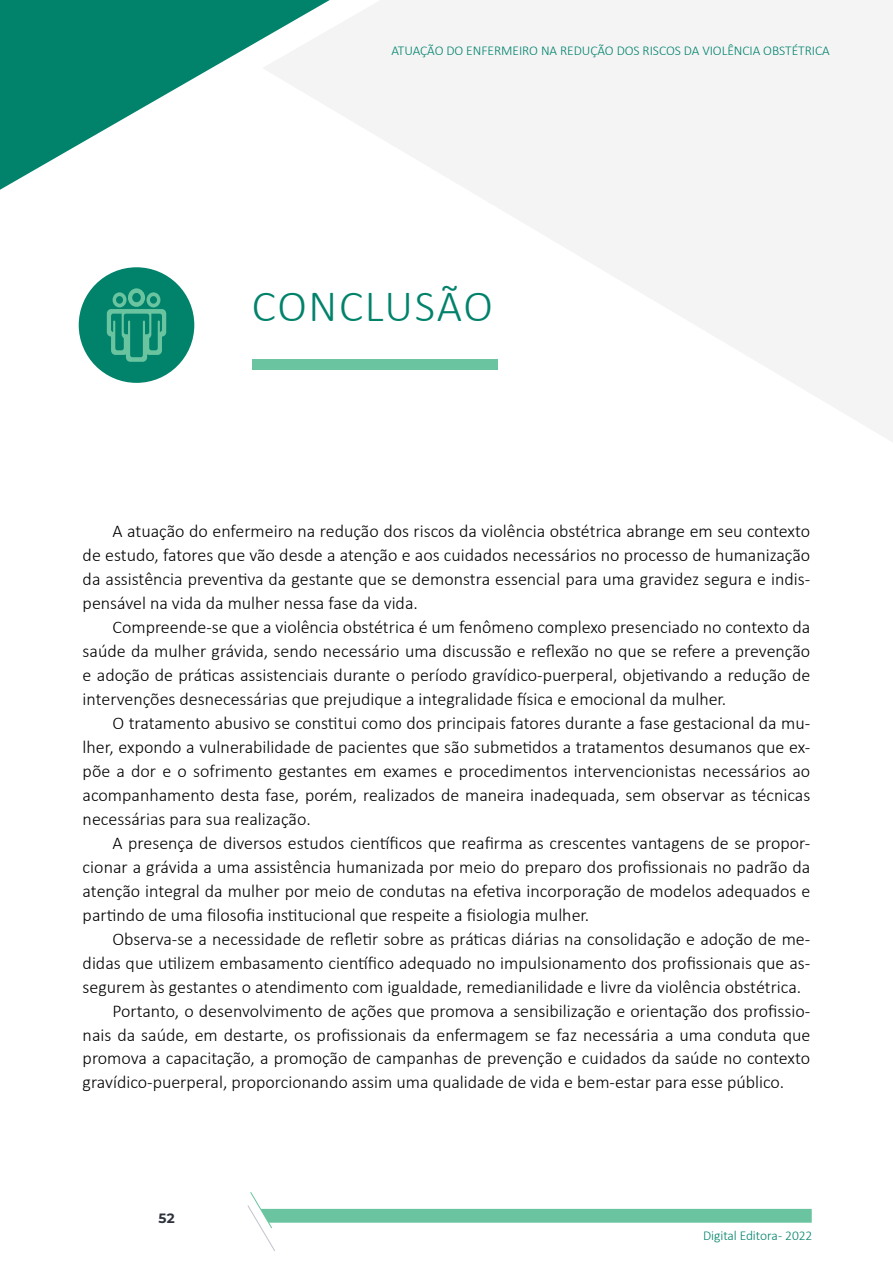
<style>
.page{position:relative;width:893px;height:1263px;background:#fff}
.page>*{position:absolute;margin:0;border:0;box-sizing:border-box;transform-origin:0 0}
.t1{font:300 45px "Calibri";letter-spacing:.035em;color:#00826b}
.t2{font:300 18px/24px "Calibri";color:#000;text-align:justify}
.t3{font:300 13.5px "Calibri";letter-spacing:-.005em;color:#00826b}
.t4{font:700 13.5px "Montserrat";color:#2e333c}
</style>
<div class="page">
<div style="left:79px;top:267px;width:115px;height:116px;background:#00826b;border-radius:50%"></div>
<svg style="left:107px;top:288px;width:59px;height:74px"></svg>
<svg style="left:330px;top:0;width:563px;height:442px;fill:#f4f4f5"></svg>
<svg style="left:0;top:0;width:330px;height:190px;fill:#00826b"></svg>
<div style="left:252px;top:359px;width:245px;height:11px;background:#6ac4a0"></div>
<svg style="left:247px;top:1192px;width:565px;height:59px"></svg>
<p class="t3" style="left:391px;top:42px;width:440px">ATUAÇÃO DO ENFERMEIRO NA REDUÇÃO DOS RISCOS DA VIOLÊNCIA OBSTÉTRICA</p>
<h1 class="t1" style="left:252px;top:279px;width:242px">CONCLUSÃO</h1>
<p class="t2" style="left:83px;top:518px;width:729px;text-indent:30px">A atuação do enfermeiro na redução dos riscos da violência obstétrica abrange em seu contexto de estudo, fatores que vão desde a atenção e aos cuidados necessários no processo de humanização da assistência preventiva da gestante que se demonstra essencial para uma gravidez segura e indis&shy;pensável na vida da mulher nessa fase da vida.</p>
<p class="t2" style="left:83px;top:614px;width:729px;text-indent:30px">Compreende-se que a violência obstétrica é um fenômeno complexo presenciado no contexto da saúde da mulher grávida, sendo necessário uma discussão e reflexão no que se refere a prevenção e adoção de práticas assistenciais durante o período gravídico-puerperal, objetivando a redução de intervenções desnecessárias que prejudique a integralidade física e emocional da mulher.</p>
<p class="t2" style="left:83px;top:710px;width:729px;text-indent:30px">O tratamento abusivo se constitui como dos principais fatores durante a fase gestacional da mu&shy;lher, expondo a vulnerabilidade de pacientes que são submetidos a tratamentos desumanos que ex&shy;põe a dor e o sofrimento gestantes em exames e procedimentos intervencionistas necessários ao acompanhamento desta fase, porém, realizados de maneira inadequada, sem observar as técnicas necessárias para sua realização.</p>
<p class="t2" style="left:83px;top:830px;width:729px;text-indent:30px">A presença de diversos estudos científicos que reafirma as crescentes vantagens de se propor&shy;cionar a grávida a uma assistência humanizada por meio do preparo dos profissionais no padrão da atenção integral da mulher por meio de condutas na efetiva incorporação de modelos adequados e partindo de uma filosofia institucional que respeite a fisiologia mulher.</p>
<p class="t2" style="left:112px;top:926px;width:699px">Observa-se a necessidade de refletir sobre as práticas diárias na consolidação e adoção de me-</p>
<p class="t2" style="left:83px;top:950px;width:729px">didas que utilizem embasamento científico adequado no impulsionamento dos profissionais que as-</p>
<p class="t2" style="left:83px;top:974px;width:720px">segurem às gestantes o atendimento com igualdade, remedianilidade e livre da violência obstétrica.</p>
<p class="t2" style="left:112px;top:998px;width:699px">Portanto, o desenvolvimento de ações que promova a sensibilização e orientação dos profissio-</p>
<p class="t2" style="left:83px;top:1022px;width:729px">nais da saúde, em destarte, os profissionais da enfermagem se faz necessária a uma conduta que</p>
<p class="t2" style="left:83px;top:1046px;width:729px">promova a capacitação, a promoção de campanhas de prevenção e cuidados da saúde no contexto</p>
<p class="t2" style="left:83px;top:1070px;width:703px">gravídico-puerperal, proporcionando assim uma qualidade de vida e bem-estar para esse público.</p>
<p class="t4" style="left:159px;top:1209px;width:18px">52</p>
<p class="t3" style="left:703px;top:1227px;width:111px">Digital Editora - 2022</p>
</div>
